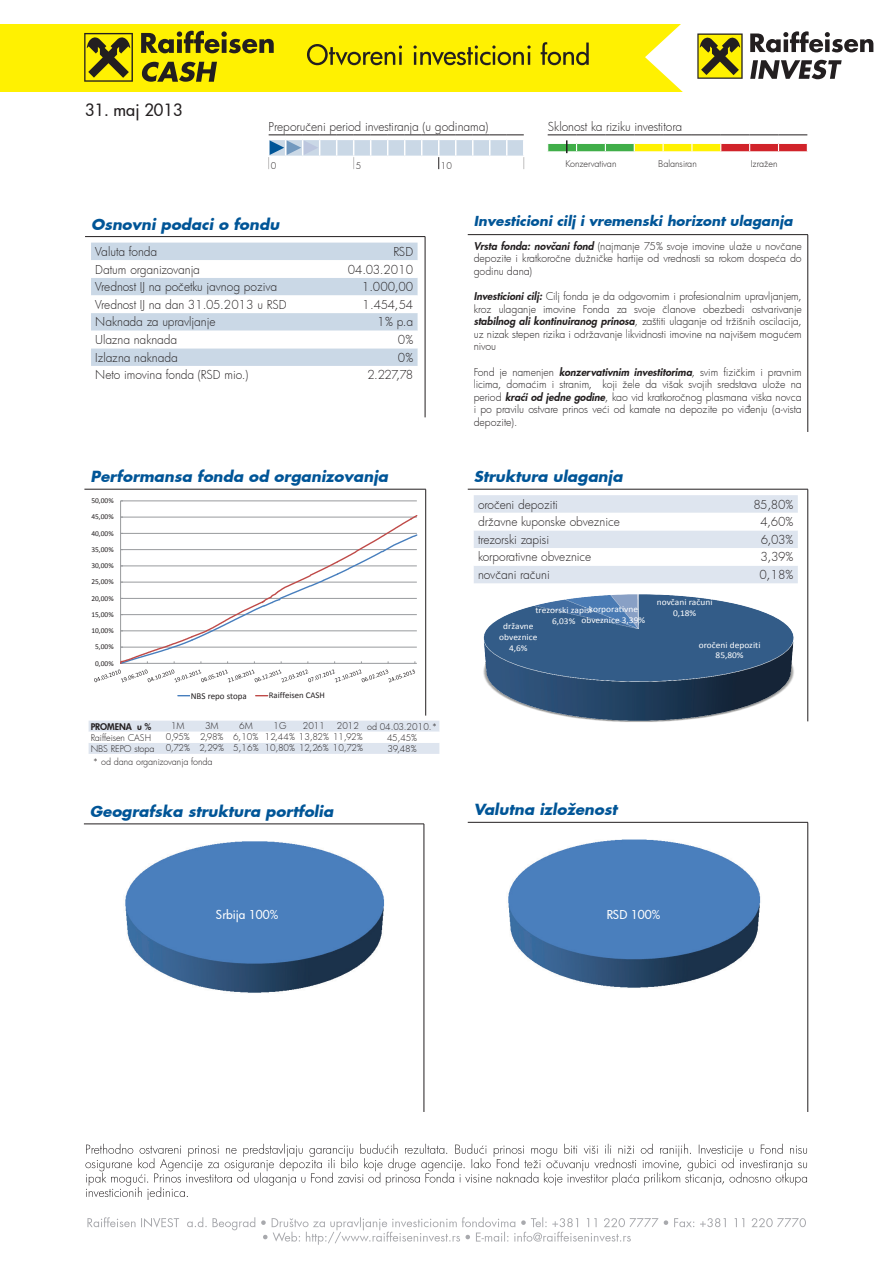
<style>
.page{position:relative;width:893px;height:1263px;background:#fff}
.page>*{position:absolute;margin:0;border:0;box-sizing:border-box;transform-origin:0 0}
.t1{font:500 16.5px "Futura";color:#231f20}
.t2{font:italic 700 15px "Futura CE";color:#005597}
.t3{font:italic 700 13.5px "Futura CE";color:#005597}
.t4{font:300 12px "Futura";letter-spacing:-.005em;color:#231f20}
.t5{font:500 12px "Futura";color:#fff}
.t6{font:300 10.5px/12.6px "Futura";color:#231f20;text-align:justify}
.t7{font:300 9px "Futura";color:#231f20}
.t8{font:9px "Calibri";color:#231f20}
.t9{font:800 9px "Futura";letter-spacing:-.005em;color:#231f20}
.t10{font:8.85px/10.8px "Calibri";color:#fff;text-align:center;scale:1.06 1}
.t11{font:8.7px "Calibri";color:#231f20}
.t12{font:7.5px "Calibri";color:#231f20}
.s1{font-family:"Futura CE";font-weight:800;font-style:italic}
</style>
<div class="page">
<hr style="left:85px;top:236px;width:340px;height:1px;background:#231f20">
<hr style="left:425px;top:237px;width:1px;height:180px;background:#231f20">
<svg style="left:91px;top:243px;width:327px;height:123px"></svg>
<hr style="left:468px;top:234px;width:340px;height:1px;background:#231f20">
<hr style="left:807px;top:235px;width:1px;height:197px;background:#231f20">
<hr style="left:84px;top:489px;width:342px;height:1px;background:#231f20">
<hr style="left:425px;top:489px;width:1px;height:227px;background:#231f20">
<hr style="left:121px;top:501px;width:296px;height:1px;background:#989a9d">
<hr style="left:120px;top:501px;width:1px;height:162px;background:#989a9d">
<svg style="left:94px;top:515px;width:323px;height:167px"></svg>
<svg style="left:178px;top:695px;width:12px;height:1px"></svg>
<svg style="left:256px;top:695px;width:12px;height:1px"></svg>
<hr style="left:468px;top:822px;width:340px;height:1px;background:#231f20">
<hr style="left:807px;top:822px;width:1px;height:290px;background:#231f20">
<img style="left:508px;top:839px;width:253px;height:149px">
<hr style="left:84px;top:824px;width:340px;height:1px;background:#231f20">
<hr style="left:424px;top:824px;width:1px;height:288px;background:#231f20">
<img style="left:125px;top:841px;width:259px;height:152px">
<hr style="left:468px;top:489px;width:340px;height:1px;background:#231f20">
<hr style="left:807px;top:489px;width:1px;height:232px;background:#231f20">
<svg style="left:474px;top:495px;width:324px;height:88px"></svg>
<img style="left:480px;top:581px;width:315px;height:141px">
<svg style="left:85px;top:1144px;width:722px;height:56px"></svg>
<svg style="left:89px;top:721px;width:350px;height:33px"></svg>
<div style="left:0;top:24px;width:893px;height:67px;background:#fff101"></div>
<svg style="left:645px;top:24px;width:248px;height:252px"></svg>
<svg style="left:697px;top:33px;width:46px;height:46px"></svg>
<div style="left:699px;top:35px;width:42px;height:43px;background:#fff101"></div>
<svg style="left:700px;top:37px;width:40px;height:38px"></svg>
<svg style="left:750px;top:31px;width:123px;height:21px;background:#999798"></svg>
<svg style="left:750px;top:60px;width:92px;height:19px;background:#888686"></svg>
<svg style="left:87px;top:1217px;width:719px;height:28px"></svg>
<svg style="left:307px;top:42px;width:282px;height:23px"></svg>
<svg style="left:268px;top:135px;width:256px;height:34px"></svg>
<svg style="left:547px;top:135px;width:261px;height:18px"></svg>
<div style="left:84px;top:33px;width:49px;height:49px;background:#706915"></div>
<div style="left:85px;top:34px;width:47px;height:46px;background:#fff101"></div>
<svg style="left:87px;top:37px;width:43px;height:41px"></svg>
<svg style="left:141px;top:31px;width:133px;height:22px"></svg>
<svg style="left:142px;top:62px;width:75px;height:20px"></svg>
<h1 class="t1" style="left:85px;top:98px;width:99px">31. maj 2013</h1>
<p class="t4" style="left:269px;top:118px;width:221px">Preporučeni period investiranja (u godinama)</p>
<p class="t7" style="left:271px;top:160px;width:7px">0</p>
<p class="t7" style="left:356px;top:160px;width:7px">5</p>
<p class="t7" style="left:441px;top:160px;width:13px">10</p>
<p class="t4" style="left:548px;top:118px;width:136px">Sklonost ka riziku investitora</p>
<p class="t7" style="left:565px;top:158px;width:52px">Konzervativan</p>
<p class="t7" style="left:658px;top:158px;width:40px">Balansiran</p>
<p class="t7" style="left:751px;top:158px;width:28px">Izražen</p>
<h2 class="t2" style="left:91px;top:213px;width:190px">Osnovni podaci o fondu</h2>
<p class="t4" style="left:95px;top:243px;width:63px">Valuta fonda</p>
<p class="t4" style="left:393px;top:243px;width:21px">RSD</p>
<p class="t4" style="left:95px;top:261px;width:106px">Datum organizovanja</p>
<p class="t4" style="left:348px;top:261px;width:67px">04.03.2010</p>
<p class="t4" style="left:95px;top:279px;width:183px">Vrednost IJ na početku javnog poziva</p>
<p class="t4" style="left:362px;top:279px;width:53px">1.000,00</p>
<p class="t4" style="left:95px;top:296px;width:193px">Vrednost IJ na dan 31.05.2013 u RSD</p>
<p class="t4" style="left:363px;top:296px;width:52px">1.454,54</p>
<p class="t4" style="left:95px;top:314px;width:122px">Naknada za upravljanje</p>
<p class="t4" style="left:378px;top:314px;width:37px">1% p.a</p>
<p class="t4" style="left:95px;top:332px;width:84px">Ulazna naknada</p>
<p class="t4" style="left:398px;top:332px;width:17px">0%</p>
<p class="t4" style="left:95px;top:349px;width:84px">Izlazna naknada</p>
<p class="t4" style="left:398px;top:349px;width:17px">0%</p>
<p class="t4" style="left:95px;top:367px;width:155px">Neto imovina fonda (RSD mio.)</p>
<p class="t4" style="left:367px;top:367px;width:47px">2.227,78</p>
<h2 class="t2" style="left:90px;top:465px;width:299px">Performansa fonda od organizovanja</h2>
<p class="t12" style="left:91px;top:496px;width:24px">50,00%</p>
<p class="t12" style="left:91px;top:512px;width:24px">45,00%</p>
<p class="t12" style="left:91px;top:528px;width:24px">40,00%</p>
<p class="t12" style="left:91px;top:545px;width:24px">35,00%</p>
<p class="t12" style="left:91px;top:561px;width:24px">30,00%</p>
<p class="t12" style="left:91px;top:577px;width:24px">25,00%</p>
<p class="t12" style="left:91px;top:593px;width:24px">20,00%</p>
<p class="t12" style="left:91px;top:610px;width:24px">15,00%</p>
<p class="t12" style="left:91px;top:626px;width:24px">10,00%</p>
<p class="t12" style="left:95px;top:642px;width:20px">5,00%</p>
<p class="t12" style="left:95px;top:658px;width:20px">0,00%</p>
<p class="t11" style="left:191px;top:690px;width:51px">NBS repo rate</p>
<p class="t11" style="left:269px;top:690px;width:57px">Raiffeisen CASH</p>
<p class="t8" style="left:191px;top:690px;width:57px">NBS repo stopa</p>
<p class="t9" style="left:91px;top:720px;width:62px">PROMENA u %</p>
<p class="t7" style="left:171px;top:719px;width:15px">1M</p>
<p class="t7" style="left:205px;top:719px;width:15px">3M</p>
<p class="t7" style="left:239px;top:719px;width:15px">6M</p>
<p class="t7" style="left:273px;top:719px;width:14px">1G</p>
<p class="t7" style="left:303px;top:719px;width:24px">2011</p>
<p class="t7" style="left:337px;top:720px;width:102px">2012 od 04.03.2010.*</p>
<p class="t7" style="left:91px;top:731px;width:62px">Raiffeisen CASH</p>
<p class="t7" style="left:166px;top:730px;width:198px">0,95% 2,98% 6,10% 12,44% 13,82% 11,92%</p>
<p class="t7" style="left:387px;top:731px;width:32px">45,45%</p>
<p class="t7" style="left:91px;top:742px;width:274px">NBS REPO stopa 0,72% 2,29% 5,16% 10,80% 12,26% 10,72%</p>
<p class="t7" style="left:388px;top:742px;width:31px">39,48%</p>
<p class="t7" style="left:93px;top:756px;width:121px">* od dana organizovanja fonda</p>
<p class="t3" style="left:474px;top:211px;width:320px">Investicioni cilj i vremenski horizont ulaganja</p>
<p class="t6" style="left:474px;top:239px;width:330px"><span class="s1">Vrsta fonda: novčani fond</span> (najmanje 75% svoje imovine ulaže u novčane depozite i kratkoročne dužničke hartije od vrednosti sa rokom dospeća do godinu dana)</p>
<p class="t6" style="left:474px;top:290px;width:329px"><span class="s1">Investicioni cilj:</span> Cilj fonda je da odgovornim i profesionalnim upravljanjem, kroz ulaganje imovine Fonda za svoje članove obezbedi ostvarivanje <span class="s1">stabilnog ali kontinuiranog prinosa</span>, zaštiti ulaganje od tržišnih oscilacija, uz nizak stepen rizika i održavanje likvidnosti imovine na najvišem mogućem nivou</p>
<p class="t6" style="left:474px;top:365px;width:329px">Fond je namenjen <span class="s1">konzervativnim investitorima</span>, svim fizičkim i pravnim licima, domaćim i stranim, koji žele da višak svojih sredstava ulože na period <span class="s1">kraći od jedne godine</span>, kao vid kratkoročnog plasmana viška novca i po pravilu ostvare prinos veći od kamate na depozite po viđenju (a-vista depozite).</p>
<h2 class="t2" style="left:474px;top:465px;width:150px">Struktura ulaganja</h2>
<p class="t4" style="left:478px;top:496px;width:82px">oročeni depoziti</p>
<p class="t4" style="left:753px;top:496px;width:42px">85,80%</p>
<p class="t4" style="left:478px;top:514px;width:143px">državne kuponske obveznice</p>
<p class="t4" style="left:761px;top:514px;width:34px">4,60%</p>
<p class="t4" style="left:478px;top:531px;width:73px">trezorski zapisi</p>
<p class="t4" style="left:761px;top:531px;width:34px">6,03%</p>
<p class="t4" style="left:478px;top:549px;width:115px">korporativne obveznice</p>
<p class="t4" style="left:760px;top:549px;width:35px">3,39%</p>
<p class="t4" style="left:478px;top:566px;width:73px">novčani računi</p>
<p class="t4" style="left:759px;top:566px;width:36px">0,18%</p>
<p class="t10" style="left:582px;top:604px;width:62px">korporativne obveznice 3,39%</p>
<p class="t10" style="left:657px;top:596px;width:54px">novčani računi<br>0,18%</p>
<p class="t10" style="left:535px;top:605px;width:55px">trezorski zapisi<br>6,03%</p>
<p class="t10" style="left:499px;top:621px;width:37px">državne obveznice<br>4,6%</p>
<p class="t10" style="left:699px;top:639px;width:60px">oročeni depoziti<br>85,80%</p>
<h2 class="t2" style="left:90px;top:800px;width:245px">Geografska struktura portfolia</h2>
<h2 class="t2" style="left:474px;top:798px;width:145px">Valutna izloženost</h2>
<p class="t5" style="left:216px;top:906px;width:64px">Srbija 100%</p>
<p class="t5" style="left:607px;top:906px;width:55px">RSD 100%</p>
</div>
